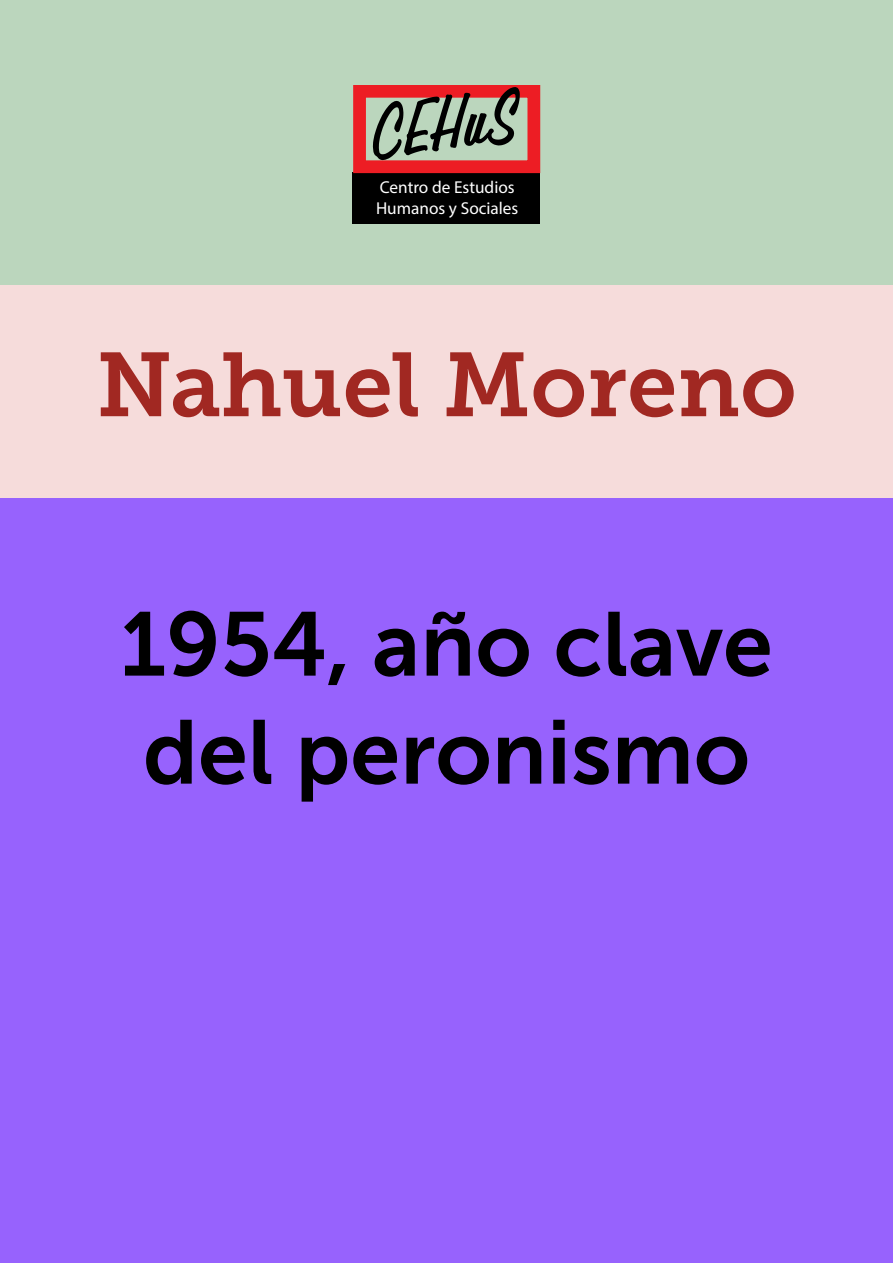
<style>
.page{position:relative;width:893px;height:1263px;background:#fff}
.page>*{position:absolute;margin:0;border:0;box-sizing:border-box;transform-origin:0 0}
.t1{font:90px/108px "Museo Sans 700";color:#000}
.t2{font:90px "Museo Slab 700";color:#a12822}
.t3{font:italic 76.5px "Cg Trophy";color:#000}
.t4{font:17.25px/20.7px "Myriad Pro";color:#fff}
</style>
<div class="page">
<div style="left:0;top:0;width:893px;height:285px;background:#bbd6bd"></div>
<div style="left:353px;top:172px;width:187px;height:52px;background:#000"></div>
<div style="left:353px;top:85px;width:187px;height:88px;border:13px solid #ed1d24"></div>
<svg style="left:371px;top:85px;width:150px;height:77px"></svg>
<div style="left:0;top:497px;width:893px;height:766px;background:#9762fd"></div>
<div style="left:0;top:285px;width:893px;height:212px;background:#f6dcdb"></div>
<h2 class="t3" style="left:362px;top:92px;width:150px;rotate:-7deg">CEHuS</h2>
<p class="t4" style="left:376px;top:177px;width:144px">Centro de Estudios<br>Humanos y Sociales</p>
<h1 class="t2" style="left:96px;top:334px;width:702px">Nahuel Moreno</h1>
<h1 class="t1" style="left:120px;top:590px;width:654px">1954, año clave del peronismo</h1>
</div>
